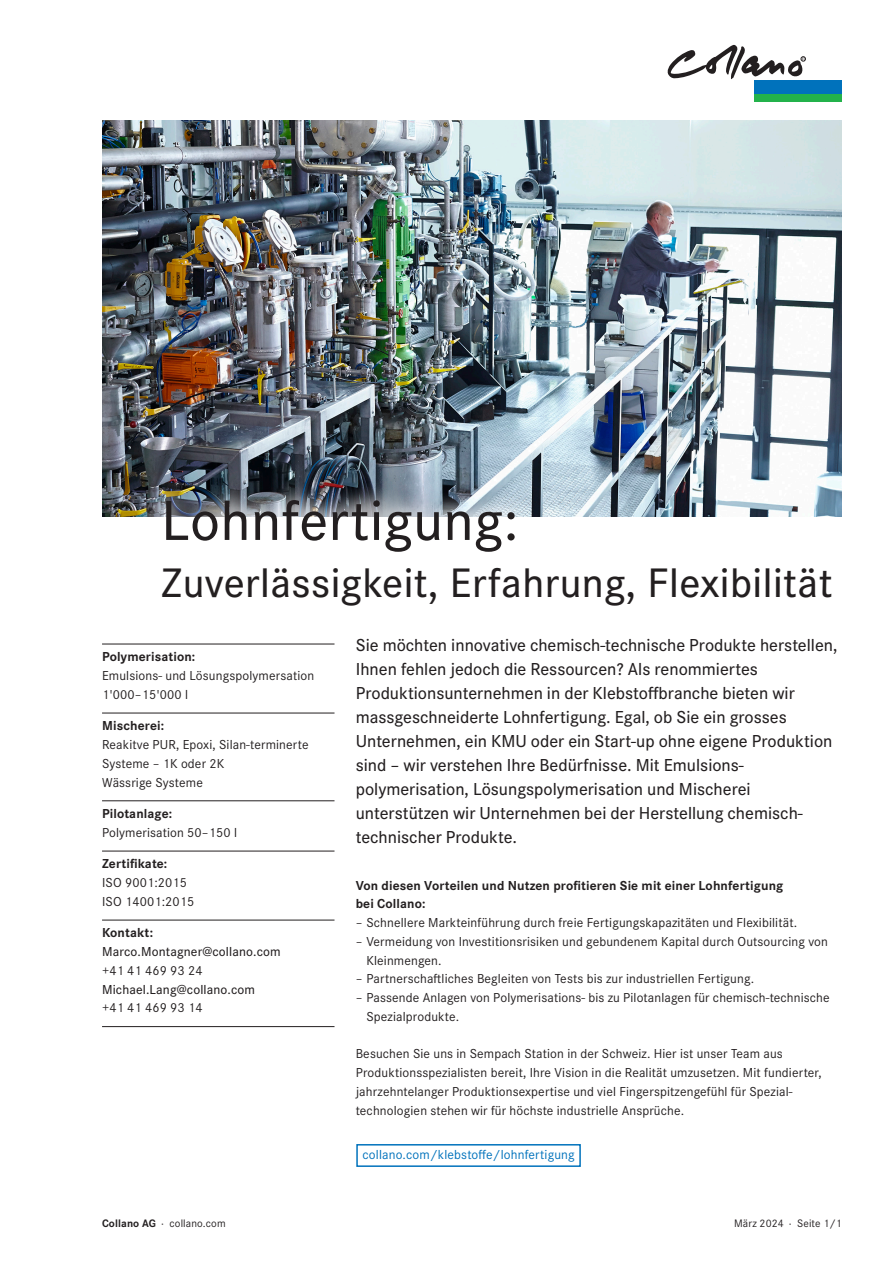
<style>
.page{position:relative;width:893px;height:1263px;background:#fff}
.page>*{position:absolute;margin:0;border:0;box-sizing:border-box;transform-origin:0 0}
.Titel_Klein{font:500 58.5px "Corporate S Pro";letter-spacing:.01em;color:#231f20}
.Titel_Klein-2{font:500 42.75px "Corporate S Pro";letter-spacing:.01em;color:#231f20}
.Lead_Klein{font:500 18px/24px "Corporate S Pro";color:#231f20}
.Lauftext{font:13.5px/18.8px "Corporate S Pro";letter-spacing:.01em;color:#231f20}
.Tabellen-Text{font:13.5px/18.8px "Corporate S Pro";letter-spacing:.01em;color:#231f20}
.Tabellen-Text-2{font:500 13.5px/18.8px "Corporate S Pro";letter-spacing:.01em;color:#231f20}
.Untertitel{font:700 13.5px/18.8px "Corporate S Pro";letter-spacing:.01em;color:#231f20}
.Button{font:13.5px "Corporate S Pro";letter-spacing:.01em;color:#0072bc}
.t1{font:11.25px "Corporate S Pro";letter-spacing:.01em;color:#231f20}
.s1{font-weight:700}
.s2{font-weight:400}
</style>
<div class="page">
<div style="left:755px;top:80px;width:87px;height:15px;background:#0072bc"></div>
<div style="left:755px;top:95px;width:87px;height:7px;background:#23b24b"></div>
<svg style="left:668px;top:45px;width:138px;height:34px"></svg>
<img style="left:102px;top:121px;width:740px;height:395px">
<hr style="left:102px;top:644px;width:232px;height:1px;background:#231f20">
<hr style="left:102px;top:713px;width:232px;height:1px;background:#231f20">
<hr style="left:102px;top:800px;width:232px;height:1px;background:#231f20">
<hr style="left:102px;top:851px;width:232px;height:1px;background:#231f20">
<hr style="left:102px;top:920px;width:232px;height:1px;background:#231f20">
<hr style="left:102px;top:1026px;width:232px;height:1px;background:#231f20">
<div style="left:356px;top:1144px;width:225px;height:23px;border:2px solid #0072bc"></div>
<div style="left:141px;top:478px;width:712px;height:149px;background:#fff;opacity:.75"></div>
<p class="Titel_Klein" style="left:161px;top:476px;width:359px">Lohnfertigung:</p>
<p class="Titel_Klein-2" style="left:161px;top:550px;width:673px">Zuverlässigkeit, Erfahrung, Flexibilität</p>
<p class="Tabellen-Text" style="left:102px;top:646px;width:214px"><span class="s1">Polymerisation:<br></span>Emulsions- und Lösungspolymersation<br>1'000–15'000 l</p>
<p class="Tabellen-Text" style="left:102px;top:715px;width:208px"><span class="s1">Mischerei:<br></span>Reakitve PUR, Epoxi, Silan-terminerte<br>Systeme – 1K oder 2K<br>Wässrige Systeme</p>
<p class="Tabellen-Text" style="left:102px;top:803px;width:136px"><span class="s1">Pilotanlage:<br></span>Polymerisation 50–150 l</p>
<p class="Tabellen-Text" style="left:102px;top:853px;width:94px"><span class="s1">Zertifikate:<br></span>ISO 9001:2015<br>ISO 14001:2015</p>
<p class="Tabellen-Text-2" style="left:102px;top:922px;width:180px"><span class="s1">Kontakt:<br></span>Marco.Montagner@collano.com <span class="s2">+41 41 469 93 24<br></span>Michael.Lang@collano.com<br><span class="s2">+41 41 469 93 14</span></p>
<p class="t1" style="left:102px;top:1215px;width:125px"><span class="s1">Collano AG</span> · collano.com</p>
<p class="Lead_Klein" style="left:356px;top:631px;width:483px">Sie möchten innovative chemisch-technische Produkte herstellen, Ihnen fehlen jedoch die Ressourcen? Als renommiertes Produktionsunternehmen in der Klebstoffbranche bieten wir massgeschneiderte Lohnfertigung. Egal, ob Sie ein grosses Unternehmen, ein KMU oder ein Start-up ohne eigene Produktion sind – wir verstehen Ihre Bedürfnisse. Mit Emulsions&shy;polymerisation, Lösungspolymerisation und Mischerei unterstützen wir Unternehmen bei der Herstellung chemisch&shy;technischer Produkte.</p>
<p class="Untertitel" style="left:356px;top:875px;width:429px">Von diesen Vorteilen und Nutzen profitieren Sie mit einer Lohnfertigung bei Collano:</p>
<p class="Lauftext" style="left:356px;top:912px;width:443px">– Schnellere Markteinführung durch freie Fertigungskapazitäten und Flexibilität.</p>
<p class="Lauftext" style="left:366px;top:931px;width:463px;text-indent:-11px">– Vermeidung von Investitionsrisiken und gebundenem Kapital durch Outsourcing von<br>Kleinmengen.</p>
<p class="Lauftext" style="left:356px;top:968px;width:400px">– Partnerschaftliches Begleiten von Tests bis zur industriellen Fertigung.</p>
<p class="Lauftext" style="left:366px;top:987px;width:465px;text-indent:-11px">– Passende Anlagen von Polymerisations- bis zu Pilotanlagen für chemisch-technische<br>Spezialprodukte.</p>
<p class="Lauftext" style="left:356px;top:1043px;width:467px">Besuchen Sie uns in Sempach Station in der Schweiz. Hier ist unser Team aus Produktionsspezialisten bereit, Ihre Vision in die Realität umzusetzen. Mit fundierter, jahrzehntelanger Produktionsexpertise und viel Fingerspitzengefühl für Spezial&shy;technologien stehen wir für höchste industrielle Ansprüche.</p>
<p class="Button" style="left:363px;top:1145px;width:214px">collano.com/klebstoffe/lohnfertigung</p>
<p class="t1" style="left:734px;top:1215px;width:109px">März 2024 · Seite 1/1</p>
</div>
